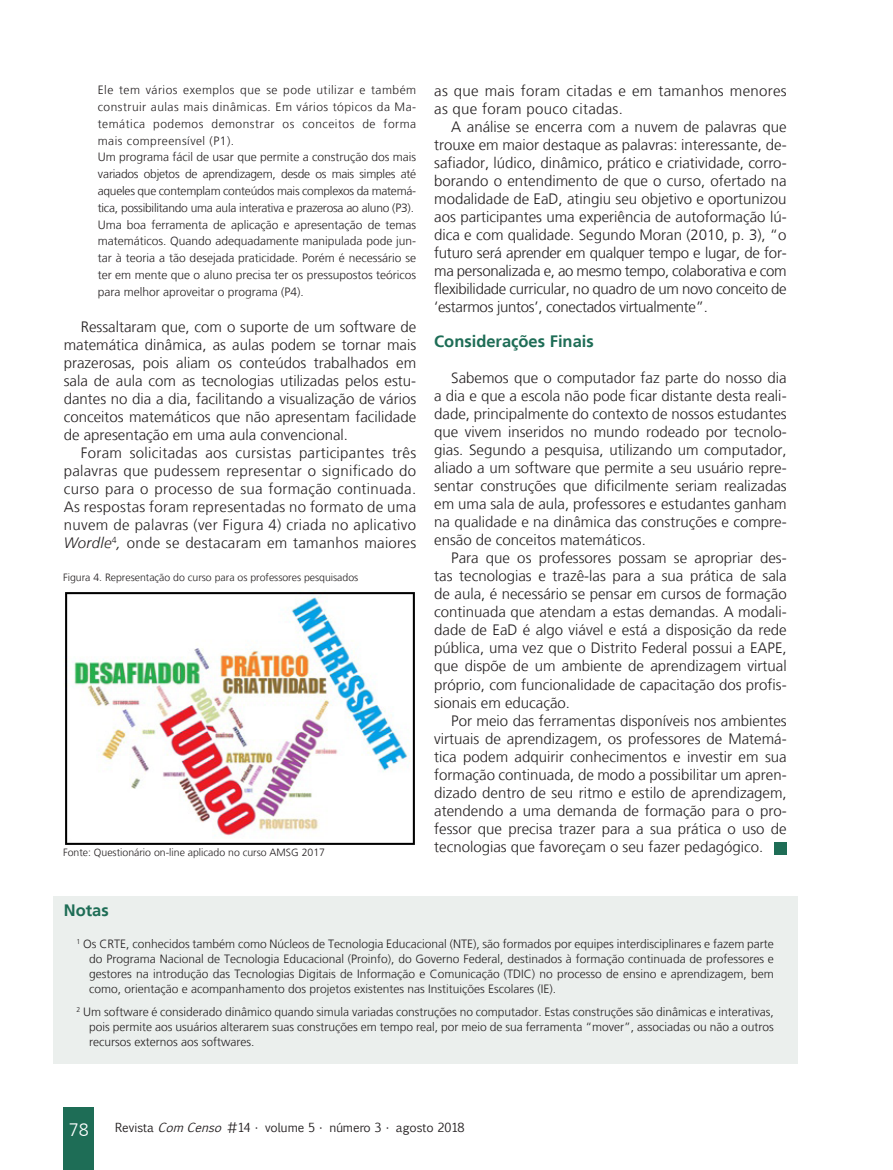
<style>
.page{position:relative;width:893px;height:1170px;background:#fff}
.page>*{position:absolute;margin:0;border:0;box-sizing:border-box;transform-origin:0 0}
.t1{font:300 18px "Frutiger LT";color:#fff}
.Subtítulo_VERDE_ARTI{font:700 16.5px "Frutiger LT";color:#1e6d56}
.Miolo__10{font:300 15px/18px "Frutiger LT";color:#231f20;text-align:justify}
.Miolo__10-2{font:300 15px/18px "Frutiger LT";letter-spacing:.02em;color:#231f20}
.Notas{font:300 12px/15px "Frutiger LT";color:#231f20;text-align:justify}
.Citação__8{font:300 12px/16.8px "Frutiger LT";color:#231f20;text-align:justify}
.t2{font:12px "Euphemia CAS";color:#231f20}
.Legendas{font:300 10.5px "Frutiger LT";color:#231f20}
.s1{font-style:italic}
</style>
<div class="page">
<div style="left:64px;top:1107px;width:30px;height:62px;background:#1e6d56"></div>
<div style="left:774px;top:841px;width:13px;height:13px;background:#1e6d56"></div>
<img style="left:65px;top:590px;width:350px;height:255px">
<div style="left:53px;top:896px;width:744px;height:167px;background:#ebefed"></div>
<p class="Citação__8" style="left:98px;top:82px;width:320px">Ele tem vários exemplos que se pode utilizar e também construir aulas mais dinâmicas. Em vários tópicos da Ma&shy;temática podemos demonstrar os conceitos de forma mais compreensível (P1).</p>
<p class="Citação__8" style="left:98px;top:149px;width:320px">Um programa fácil de usar que permite a construção dos mais variados objetos de aprendizagem, desde os mais simples até aqueles que contemplam conteúdos mais complexos da matemá&shy;tica, possibilitando uma aula interativa e prazerosa ao aluno (P3).</p>
<p class="Citação__8" style="left:98px;top:216px;width:320px">Uma boa ferramenta de aplicação e apresentação de temas matemáticos. Quando adequadamente manipulada pode jun&shy;tar à teoria a tão desejada praticidade. Porém é necessário se ter em mente que o aluno precisa ter os pressupostos teóricos para melhor aproveitar o programa (P4).</p>
<p class="Miolo__10" style="left:64px;top:318px;width:354px;text-indent:17px">Ressaltaram que, com o suporte de um software de matemática dinâmica, as aulas podem se tornar mais prazerosas, pois aliam os conteúdos trabalhados em sala de aula com as tecnologias utilizadas pelos estu&shy;dantes no dia a dia, facilitando a visualização de vários conceitos matemáticos que não apresentam facilidade de apresentação em uma aula convencional.</p>
<p class="Miolo__10" style="left:64px;top:444px;width:354px;text-indent:17px">Foram solicitadas aos cursistas participantes três palavras que pudessem representar o significado do curso para o processo de sua formação continuada.<br>As respostas foram representadas no formato de uma nuvem de palavras (ver Figura 4) criada no aplicativo <span class="s1">Wordle</span><sup>4</sup><span class="s1">,</span> onde se destacaram em tamanhos maiores</p>
<p class="Legendas" style="left:63px;top:571px;width:297px">Figura 4. Representação do curso para os professores pesquisados</p>
<p class="Legendas" style="left:63px;top:846px;width:263px">Fonte: Questionário on-line aplicado no curso AMSG 2017</p>
<p class="Miolo__10-2" style="left:434px;top:82px;width:354px">as que mais foram citadas e em tamanhos menores as que foram pouco citadas.</p>
<p class="Miolo__10" style="left:434px;top:118px;width:354px;text-indent:17px">A análise se encerra com a nuvem de palavras que trouxe em maior destaque as palavras: interessante, de&shy;safiador, lúdico, dinâmico, prático e criatividade, corro&shy;borando o entendimento de que o curso, ofertado na modalidade de EaD, atingiu seu objetivo e oportunizou aos participantes uma experiência de autoformação lú&shy;dica e com qualidade. Segundo Moran (2010, p. 3), “o futuro será aprender em qualquer tempo e lugar, de for&shy;ma personalizada e, ao mesmo tempo, colaborativa e com flexibilidade curricular, no quadro de um novo conceito de ‘estarmos juntos’, conectados virtualmente”.</p>
<p class="Subtítulo_VERDE_ARTI" style="left:434px;top:332px;width:161px">Considerações Finais</p>
<p class="Miolo__10" style="left:434px;top:369px;width:354px;text-indent:17px">Sabemos que o computador faz parte do nosso dia a dia e que a escola não pode ficar distante desta reali&shy;dade, principalmente do contexto de nossos estudantes que vivem inseridos no mundo rodeado por tecnolo&shy;gias. Segundo a pesquisa, utilizando um computador, aliado a um software que permite a seu usuário repre&shy;sentar construções que dificilmente seriam realizadas em uma sala de aula, professores e estudantes ganham na qualidade e na dinâmica das construções e compre&shy;ensão de conceitos matemáticos.</p>
<p class="Miolo__10" style="left:434px;top:549px;width:354px;text-indent:17px">Para que os professores possam se apropriar des&shy;tas tecnologias e trazê-las para a sua prática de sala de aula, é necessário se pensar em cursos de formação continuada que atendam a estas demandas. A modali&shy;dade de EaD é algo viável e está a disposição da rede pública, uma vez que o Distrito Federal possui a EAPE, que dispõe de um ambiente de aprendizagem virtual próprio, com funcionalidade de capacitação dos profis&shy;sionais em educação.</p>
<p class="Miolo__10" style="left:434px;top:711px;width:354px;text-indent:17px">Por meio das ferramentas disponíveis nos ambientes virtuais de aprendizagem, os professores de Matemá&shy;tica podem adquirir conhecimentos e investir em sua formação continuada, de modo a possibilitar um apren&shy;dizado dentro de seu ritmo e estilo de aprendizagem, atendendo a uma demanda de formação para o pro&shy;fessor que precisa trazer para a sua prática o uso de tecnologias que favoreçam o seu fazer pedagógico.</p>
<p class="Subtítulo_VERDE_ARTI" style="left:64px;top:900px;width:46px">Notas</p>
<p class="Notas" style="left:89px;top:936px;width:686px;text-indent:-13px"><sup>1</sup> Os CRTE, conhecidos também como Núcleos de Tecnologia Educacional (NTE), são formados por equipes interdisciplinares e fazem parte do Programa Nacional de Tecnologia Educacional (Proinfo), do Governo Federal, destinados à formação continuada de professores e gestores na introdução das Tecnologias Digitais de Informação e Comunicação (TDIC) no processo de ensino e aprendizagem, bem como, orientação e acompanhamento dos projetos existentes nas Instituições Escolares (IE).</p>
<p class="Notas" style="left:89px;top:1004px;width:686px;text-indent:-13px"><sup>2</sup> Um software é considerado dinâmico quando simula variadas construções no computador. Estas construções são dinâmicas e interativas, pois permite aos usuários alterarem suas construções em tempo real, por meio de sua ferramenta “mover”, associadas ou não a outros recursos externos aos softwares.</p>
<p class="t1" style="left:69px;top:1119px;width:22px">78</p>
<p class="t2" style="left:115px;top:1119px;width:351px">Revista <span class="s1">ComCenso</span> #14 • volume 5 • número 3 • agosto 2018</p>
</div>
